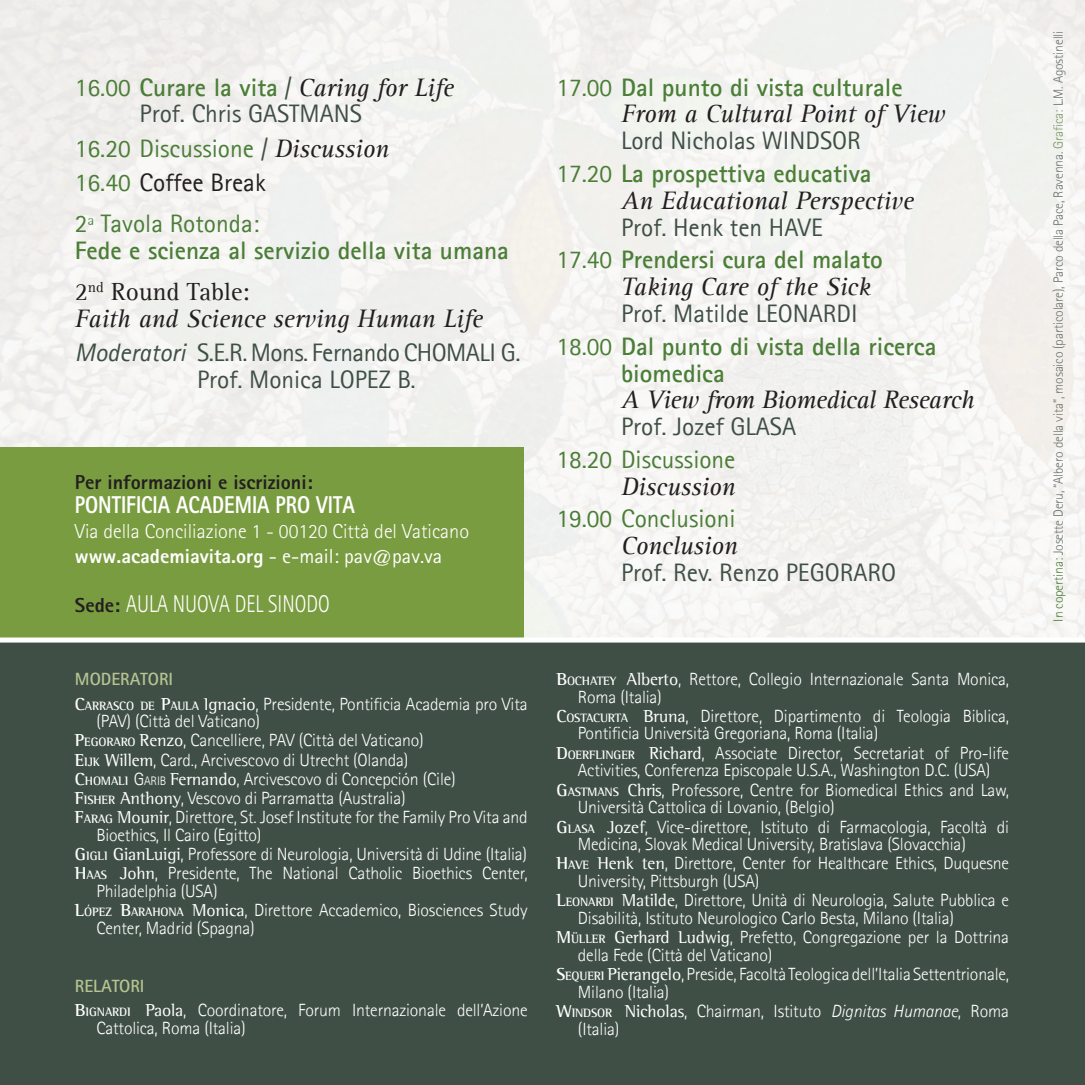
<style>
.page{position:relative;width:1085px;height:1085px;background:#fff}
.page>*{position:absolute;margin:0;border:0;box-sizing:border-box;transform-origin:0 0}
.Normale{font:italic 25.88px "Agfa Rotis Serif";letter-spacing:-.005em;color:#231f20}
.Normale-2{font:700 25.43px/26.8px "Agfa Rotis Sans Serif";color:#4b7e37}
.Normale-3{font:25.43px "Agfa Rotis Sans Serif";color:#3f4f45}
.Normale-4{font:25.43px "Agfa Rotis Sans Serif";color:#4b7e37}
.Normale-5{font:25.43px/26.8px "Agfa Rotis Sans Serif";letter-spacing:-.02em;color:#3f4f45}
.Normale-6{font:25.43px "Agfa Rotis Sans Serif";color:#231f20}
.Normale-7{font:25.43px "Agfa Rotis Serif";letter-spacing:-.005em;color:#231f20}
.Normale-8{font:800 24.3px "Rotis Sans Serif";color:#fff;scale:.83 1}
.Normale-9{font:300 24.3px "Rotis Sans Serif";color:#fff;scale:.83 1}
.Normale-10{font:300 20.25px/24.8px "Rotis Sans Serif";color:#fff}
.Normale-11{font:800 20.25px "Rotis Sans Serif";color:#231f20}
.relatori{font:300 17.78px/17.8px "Agfa Rotis Sans Serif";letter-spacing:-.01em;color:#fff}
.testo{font:700 17.78px "Agfa Rotis Sans Serif";color:#b6c492}
.relatori-2{font:300 13.5px "Agfa Rotis Sans Serif";letter-spacing:-.01em;color:#6c746c}
.s1{font-family:"Agfa Rotis Sans Serif";font-style:normal;font-size:25.43px;color:#4b7e37}
.s2{font-family:"Agfa Rotis Sans Serif";font-weight:700;font-style:normal;font-size:25.43px;color:#4b7e37}
.s3{font-family:"Agfa Rotis Sans Serif";font-style:normal;font-size:25.43px;color:#3f4f45}
.s4{color:#3f4f45}
.s5{font-family:"Agfa Rotis Serif";font-style:italic;font-size:25.88px;color:#231f20}
.s6{color:#4b7e37}
.s7{font-weight:400}
.s8{font-style:italic}
.s9{font-weight:800}
.s10{font-weight:800;font-size:20.25px;color:#231f20}
.s11{font-family:"Agfa Rotis Semi Serif";font-weight:700}
.s12{font-family:"Agfa Rotis Semi Serif";font-weight:700;font-size:12.38px}
.s13{font-family:"Agfa Rotis Semi Serif";font-weight:400}
.s14{font-style:inherit}
.s15{font-size:12.38px}
.s16{color:#7c9963}
</style>
<div class="page">
<img style="left:0;top:0;width:1084px;height:637px">
<div style="left:0;top:639px;width:1084px;height:445px;background:#3f4f45"></div>
<div style="left:0;top:447px;width:523px;height:192px;background:#7a9c40"></div>
<div style="left:0;top:637px;width:1084px;height:5px;background:#fff"></div>
<p class="Normale" style="left:75px;top:72px;width:380px"><span class="s1">16.00</span> <span class="s2">Curare la vita</span> <span class="s3">/</span> Caring for Life</p>
<p class="Normale-3" style="left:139px;top:99px;width:224px">Prof. Chris GASTMANS</p>
<p class="Normale-4" style="left:75px;top:133px;width:315px">16.20 Discussione <span class="s4">/</span> <span class="s5">Discussion</span></p>
<p class="Normale-6" style="left:75px;top:167px;width:192px"><span class="s6">16.40</span> Coffee Break</p>
<p class="Normale-2" style="left:75px;top:209px;width:435px"><span class="s7">2ª Tavola Rotonda:<br></span>Fede e scienza al servizio della vita umana</p>
<p class="Normale-7" style="left:75px;top:277px;width:176px">2<sup>nd</sup> Round Table:</p>
<p class="Normale" style="left:75px;top:304px;width:409px">Faith and Science serving Human Life</p>
<p class="Normale-5" style="left:197px;top:338px;width:325px;text-indent:-122px"><span class="s8">Moderatori</span> S.E.R. Mons. Fernando CHOMALI G.<br>Prof. Monica LOPEZ B.</p>
<p class="Normale-11" style="left:75px;top:468px;width:239px">Per informazioni e iscrizioni:</p>
<p class="Normale-8" style="left:75px;top:489px;width:339px">PONTIFICIA ACADEMIA PRO VITA</p>
<p class="Normale-10" style="left:75px;top:518px;width:395px">Via della Conciliazione 1 - 00120 Città del Vaticano <span class="s9">www.academiavita.org</span> <span class="s7">- e-mail: pav@pav.va</span></p>
<p class="Normale-9" style="left:75px;top:590px;width:308px"><span class="s10">Sede:</span> AULA NUOVA DEL SINODO</p>
<p class="testo" style="left:75px;top:667px;width:100px">MODERATORI</p>
<p class="relatori" style="left:96px;top:694px;width:432px;text-indent:-22px"><span class="s11">C</span><span class="s12">ARRASCO DE</span> <span class="s11">P</span><span class="s12">AULA</span> <span class="s13">Ignacio</span>, Presidente, Pontificia Academia pro Vita (PAV) (Città del Vaticano)</p>
<p class="relatori" style="left:75px;top:731px;width:350px"><span class="s11">P</span><span class="s12">EGORARO</span> <span class="s13">Renzo</span>, Cancelliere, PAV (Città del Vaticano)</p>
<p class="relatori" style="left:75px;top:750px;width:335px"><span class="s11">E</span><span class="s12">IJK</span> <span class="s13">Willem</span>, Card., Arcivescovo di Utrecht (Olanda)</p>
<p class="relatori" style="left:75px;top:769px;width:382px"><span class="s11">C</span><span class="s12">HOMALI</span> <span class="s14">G</span><span class="s15">arib</span> <span class="s13">Fernando</span>, Arcivescovo di Concepción (Cile)</p>
<p class="relatori" style="left:75px;top:789px;width:332px"><span class="s11">F</span><span class="s12">ISHER</span> <span class="s13">Anthony</span>, Vescovo di Parramatta (Australia)</p>
<p class="relatori" style="left:96px;top:808px;width:432px;text-indent:-22px"><span class="s11">F</span><span class="s12">ARAG</span> <span class="s13">Mounir</span>, Direttore, St. Josef Institute for the Family Pro Vita and<br>Bioethics, Il Cairo (Egitto)</p>
<p class="relatori" style="left:75px;top:845px;width:454px"><span class="s11">G</span><span class="s12">IGLI</span> <span class="s13">GianLuigi</span>, Professore di Neurologia, Università di Udine (Italia)</p>
<p class="relatori" style="left:96px;top:864px;width:432px;text-indent:-22px"><span class="s11">H</span><span class="s12">AAS</span> <span class="s13">John</span>, Presidente, The National Catholic Bioethics Center,<br>Philadelphia (USA)</p>
<p class="relatori" style="left:96px;top:901px;width:432px;text-indent:-22px"><span class="s11">L</span><span class="s12">ÓPEZ</span> <span class="s11">B</span><span class="s12">ARAHONA</span> <span class="s13">Monica</span>, Direttore Accademico, Biosciences Study<br>Center, Madrid (Spagna)</p>
<p class="testo" style="left:75px;top:974px;width:71px">RELATORI</p>
<p class="relatori" style="left:96px;top:1001px;width:432px;text-indent:-22px"><span class="s11">B</span><span class="s12">IGNARDI</span> <span class="s13">Paola</span>, Coordinatore, Forum Internazionale dell’Azione<br>Cattolica, Roma (Italia)</p>
<p class="Normale-2" style="left:556px;top:73px;width:348px"><span class="s7">17.00</span> Dal punto di vista culturale</p>
<p class="Normale" style="left:621px;top:99px;width:326px">From a Cultural Point of View</p>
<p class="Normale-3" style="left:621px;top:126px;width:241px">Lord Nicholas WINDSOR</p>
<p class="Normale-2" style="left:556px;top:159px;width:317px"><span class="s7">17.20</span> La prospettiva educativa</p>
<p class="Normale" style="left:621px;top:186px;width:294px">An Educational Perspective</p>
<p class="Normale-3" style="left:621px;top:212px;width:203px">Prof. Henk ten HAVE</p>
<p class="Normale-2" style="left:556px;top:246px;width:328px"><span class="s7">17.40</span> Prendersi cura del malato</p>
<p class="Normale" style="left:621px;top:272px;width:251px">Taking Care of the Sick</p>
<p class="Normale-3" style="left:621px;top:298px;width:238px">Prof. Matilde LEONARDI</p>
<p class="Normale-2" style="left:621px;top:332px;width:317px;text-indent:-65px"><span class="s7">18.00</span> Dal punto di vista della ricerca biomedica</p>
<p class="Normale" style="left:621px;top:385px;width:355px">A View from Biomedical Research</p>
<p class="Normale-3" style="left:621px;top:411px;width:176px">Prof. Jozef GLASA</p>
<p class="Normale-4" style="left:556px;top:444px;width:181px">18.20 Discussione</p>
<p class="Normale" style="left:621px;top:471px;width:116px">Discussion</p>
<p class="Normale-4" style="left:556px;top:503px;width:181px">19.00 Conclusioni</p>
<p class="Normale" style="left:621px;top:531px;width:118px">Conclusion</p>
<p class="Normale-3" style="left:621px;top:557px;width:276px">Prof. Rev. Renzo PEGORARO</p>
<p class="relatori" style="left:578px;top:669px;width:432px;text-indent:-22px"><span class="s11">B</span><span class="s12">OCHATEY</span> <span class="s13">Alberto</span>, Rettore, Collegio Internazionale Santa Monica,<br>Roma (Italia)</p>
<p class="relatori" style="left:578px;top:706px;width:432px;text-indent:-22px"><span class="s11">C</span><span class="s12">OSTACURTA</span> <span class="s13">Bruna</span>, Direttore, Dipartimento di Teologia Biblica,<br>Pontificia Università Gregoriana, Roma (Italia)</p>
<p class="relatori" style="left:556px;top:743px;width:454px;text-align:center"><span class="s11">D</span><span class="s12">OERFLINGER</span> <span class="s13">Richard</span>, Associate Director, Secretariat of Pro-life<br>Activities, Conferenza Episcopale U.S.A., Washington D.C. (USA)</p>
<p class="relatori" style="left:578px;top:780px;width:432px;text-indent:-22px"><span class="s11">G</span> <span class="s12">ASTMANS</span> <span class="s13">Chris</span>, Professore, Centre for Biomedical Ethics and Law,<br>Università Cattolica di Lovanio, (Belgio)</p>
<p class="relatori" style="left:578px;top:817px;width:432px;text-indent:-22px"><span class="s11">G</span><span class="s12">LASA</span> <span class="s13">Jozef</span>, Vice-direttore, Istituto di Farmacologia, Facoltà di<br>Medicina, Slovak Medical University, Bratislava (Slovacchia)</p>
<p class="relatori" style="left:578px;top:854px;width:432px;text-indent:-22px"><span class="s11">H</span><span class="s12">AVE</span> <span class="s13">Henk ten</span>, Direttore, Center for Healthcare Ethics, Duquesne<br>University, Pittsburgh (USA)</p>
<p class="relatori" style="left:578px;top:891px;width:432px;text-indent:-22px"><span class="s11">L</span><span class="s12">EONARDI</span> <span class="s13">Matilde</span>, Direttore, Unità di Neurologia, Salute Pubblica e<br>Disabilità, Istituto Neurologico Carlo Besta, Milano (Italia)</p>
<p class="relatori" style="left:578px;top:928px;width:432px;text-indent:-22px"><span class="s11">M</span><span class="s12">ÜLLER</span> <span class="s13">Gerhard Ludwig</span>, Prefetto, Congregazione per la Dottrina della Fede (Città del Vaticano)</p>
<p class="relatori" style="left:578px;top:965px;width:432px;text-indent:-22px"><span class="s11">S</span><span class="s12">EQUERI</span> <span class="s13">Pierangelo</span>, Preside, Facoltà Teologica dell’Italia Settentrionale,<br>Milano (Italia)</p>
<p class="relatori" style="left:578px;top:1002px;width:432px;text-indent:-22px"><span class="s11">W</span><span class="s12">INDSOR</span> <span class="s13">Nicholas</span>, Chairman, Istituto <span class="s8">Dignitas Humanae</span>, Roma (Italia)</p>
<p class="relatori-2" style="left:1050px;top:621px;width:592px;rotate:-90deg"><span class="s6">In copertina:</span> Josette Deru, “Albero della vita”, mosaico (particolare), Parco della Pace, Ravenna. <span class="s16">Grafica:</span> L.M. Agostinelli</p>
</div>
